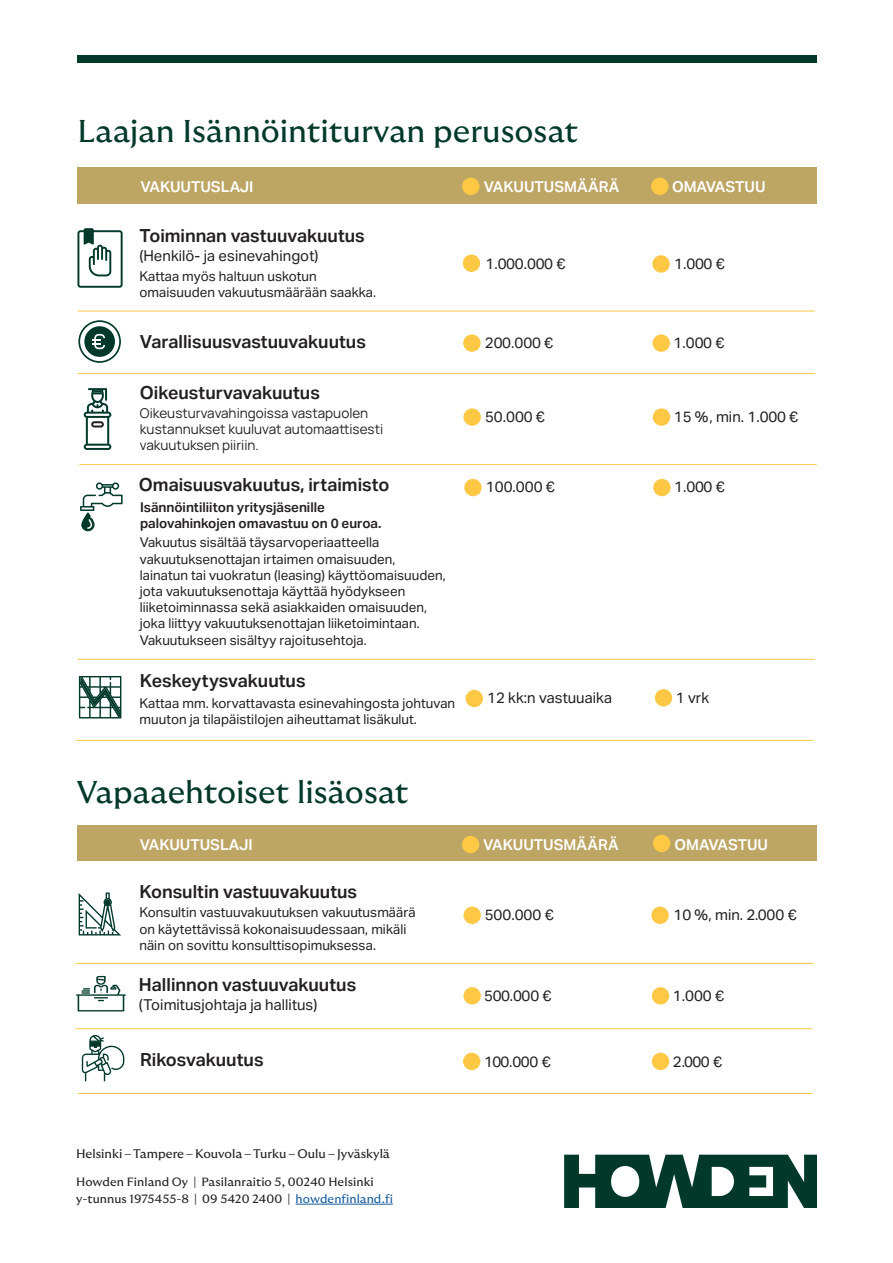
<style>
.page{position:relative;width:893px;height:1263px;background:#fff}
.page>*{position:absolute;margin:0;border:0;box-sizing:border-box;transform-origin:0 0}
.t1{font:31.5px "GT Ultra Median";color:#00392a}
.Sisällön_otsikot{font:600 18px "Aktiv Grotesk";color:#231f20}
.Sisällön_otsikot-2{font:15px "Aktiv Grotesk";color:#231f20}
.Taulukko-otsikot{font:600 15px "Aktiv Grotesk";color:#fff}
.Taulukko_huom{font:13.5px/16.2px "Aktiv Grotesk";color:#231f20}
.Taulukko_huom-2{font:13.5px/16.2px "Manrope";color:#231f20}
.Taulukko_huom-3{font:600 13.5px/16.2px "Aktiv Grotesk";color:#231f20}
.GT_Ultra_13_5pt{font:12.45px "GT Ultra Median";color:#231f20}
.GT_Ultra_13_5pt-2{font:12px/16.5px "GT Ultra Median";letter-spacing:.01em;color:#231f20}
.s1{color:#175d9e}
</style>
<div class="page">
<div style="left:77px;top:55px;width:739px;height:8px;background:#00392a"></div>
<div style="left:77px;top:167px;width:739px;height:37px;background:#bda564"></div>
<div style="left:77px;top:825px;width:739px;height:36px;background:#bda564"></div>
<svg style="left:79px;top:892px;width:42px;height:43px"></svg>
<svg style="left:76px;top:976px;width:50px;height:35px"></svg>
<svg style="left:82px;top:1035px;width:42px;height:46px"></svg>
<svg style="left:78px;top:320px;width:43px;height:43px"></svg>
<svg style="left:84px;top:388px;width:27px;height:62px"></svg>
<svg style="left:80px;top:482px;width:43px;height:49px"></svg>
<svg style="left:79px;top:676px;width:42px;height:42px"></svg>
<svg style="left:77px;top:228px;width:46px;height:59px"></svg>
<div style="left:462px;top:178px;width:17px;height:17px;background:#fec844;border-radius:50%"></div>
<div style="left:651px;top:178px;width:17px;height:17px;background:#fec844;border-radius:50%"></div>
<div style="left:652px;top:255px;width:18px;height:18px;background:#fec844;border-radius:50%"></div>
<div style="left:653px;top:334px;width:17px;height:18px;background:#fec844;border-radius:50%"></div>
<div style="left:653px;top:408px;width:17px;height:18px;background:#fec844;border-radius:50%"></div>
<div style="left:653px;top:479px;width:18px;height:17px;background:#fec844;border-radius:50%"></div>
<div style="left:655px;top:689px;width:17px;height:17px;background:#fec844;border-radius:50%"></div>
<div style="left:653px;top:835px;width:17px;height:17px;background:#fec844;border-radius:50%"></div>
<div style="left:651px;top:907px;width:18px;height:17px;background:#fec844;border-radius:50%"></div>
<div style="left:652px;top:987px;width:17px;height:17px;background:#fec844;border-radius:50%"></div>
<div style="left:652px;top:1053px;width:17px;height:17px;background:#fec844;border-radius:50%"></div>
<div style="left:463px;top:255px;width:17px;height:17px;background:#fec844;border-radius:50%"></div>
<div style="left:463px;top:334px;width:18px;height:18px;background:#fec844;border-radius:50%"></div>
<div style="left:466px;top:690px;width:17px;height:17px;background:#fec844;border-radius:50%"></div>
<div style="left:463px;top:408px;width:18px;height:18px;background:#fec844;border-radius:50%"></div>
<div style="left:464px;top:479px;width:18px;height:17px;background:#fec844;border-radius:50%"></div>
<div style="left:462px;top:836px;width:17px;height:17px;background:#fec844;border-radius:50%"></div>
<div style="left:463px;top:907px;width:18px;height:17px;background:#fec844;border-radius:50%"></div>
<div style="left:463px;top:987px;width:18px;height:17px;background:#fec844;border-radius:50%"></div>
<div style="left:463px;top:1053px;width:17px;height:17px;background:#fec844;border-radius:50%"></div>
<hr style="left:78px;top:311px;width:737px;height:1px;background:#fec844">
<hr style="left:78px;top:373px;width:737px;height:1px;background:#fec844">
<hr style="left:79px;top:464px;width:738px;height:1px;background:#fec844">
<hr style="left:78px;top:659px;width:737px;height:1px;background:#fec844">
<hr style="left:76px;top:740px;width:737px;height:1px;background:#fec844">
<hr style="left:76px;top:963px;width:737px;height:1px;background:#fec844">
<hr style="left:75px;top:1028px;width:737px;height:1px;background:#fec844">
<hr style="left:78px;top:1093px;width:734px;height:1px;background:#fec844">
<hr style="left:296px;top:1204px;width:97px;height:1px;background:#175d9e">
<svg style="left:564px;top:1155px;width:253px;height:53px"></svg>
<p class="t1" style="left:78px;top:113px;width:502px">Laajan Isännöintiturvan perusosat</p>
<p class="Taulukko-otsikot" style="left:140px;top:178px;width:114px">VAKUUTUSLAJI</p>
<p class="Taulukko-otsikot" style="left:484px;top:178px;width:137px">VAKUUTUSMÄÄRÄ</p>
<p class="Taulukko-otsikot" style="left:672px;top:178px;width:95px">OMAVASTUU</p>
<p class="Sisällön_otsikot" style="left:139px;top:225px;width:227px">Toiminnan vastuuvakuutus</p>
<p class="Sisällön_otsikot-2" style="left:139px;top:247px;width:181px">(Henkilö- ja esinevahingot)</p>
<p class="Sisällön_otsikot-2" style="left:485px;top:255px;width:81px">1.000.000 €</p>
<p class="Sisällön_otsikot-2" style="left:674px;top:255px;width:52px">1.000 €</p>
<p class="Taulukko_huom" style="left:139px;top:268px;width:238px">Kattaa myös haltuun uskotun omaisuuden vakuutusmäärään saakka.</p>
<p class="Sisällön_otsikot" style="left:140px;top:332px;width:227px">Varallisuusvastuuvakuutus</p>
<p class="Sisällön_otsikot" style="left:140px;top:382px;width:181px">Oikeusturvavakuutus</p>
<p class="Taulukko_huom-2" style="left:140px;top:405px;width:245px">Oikeusturvavahingoissa vastapuolen kustannukset kuuluvat automaattisesti vakuutuksen piiriin.</p>
<p class="Sisällön_otsikot" style="left:139px;top:474px;width:252px">Omaisuusvakuutus, irtaimisto</p>
<p class="Taulukko_huom-3" style="left:140px;top:499px;width:243px">Isännöintiliiton yritysjäsenille palovahinkojen omavastuu on 0 euroa.</p>
<p class="Taulukko_huom" style="left:140px;top:535px;width:307px">Vakuutus sisältää täysarvoperiaatteella vakuutuksenottajan irtaimen omaisuuden, lainatun tai vuokratun (leasing) käyttöomaisuuden, jota vakuutuksenottaja käyttää hyödykseen liiketoiminnassa sekä asiakkaiden omaisuuden, joka liittyy vakuutuksenottajan liiketoimintaan.<br>Vakuutukseen sisältyy rajoitusehtoja.</p>
<p class="Sisällön_otsikot" style="left:140px;top:670px;width:167px">Keskeytysvakuutus</p>
<p class="Taulukko_huom" style="left:140px;top:695px;width:317px">Kattaa mm. korvattavasta esinevahingosta johtuvan muuton ja tilapäistilojen aiheuttamat lisäkulut.</p>
<p class="t1" style="left:77px;top:775px;width:333px">Vapaaehtoiset lisäosat</p>
<p class="Sisällön_otsikot-2" style="left:485px;top:334px;width:70px">200.000 €</p>
<p class="Sisällön_otsikot-2" style="left:674px;top:334px;width:52px">1.000 €</p>
<p class="Sisällön_otsikot-2" style="left:485px;top:408px;width:61px">50.000 €</p>
<p class="Sisällön_otsikot-2" style="left:674px;top:408px;width:126px">15 %, min. 1.000 €</p>
<p class="Sisällön_otsikot-2" style="left:486px;top:478px;width:70px">100.000 €</p>
<p class="Sisällön_otsikot-2" style="left:674px;top:478px;width:52px">1.000 €</p>
<p class="Sisällön_otsikot-2" style="left:487px;top:689px;width:126px">12 kk:n vastuuaika</p>
<p class="Sisällön_otsikot-2" style="left:676px;top:689px;width:35px">1 vrk</p>
<p class="Taulukko-otsikot" style="left:140px;top:836px;width:114px">VAKUUTUSLAJI</p>
<p class="Taulukko-otsikot" style="left:483px;top:836px;width:137px">VAKUUTUSMÄÄRÄ</p>
<p class="Taulukko-otsikot" style="left:675px;top:836px;width:95px">OMAVASTUU</p>
<p class="Sisällön_otsikot" style="left:139px;top:881px;width:219px">Konsultin vastuuvakuutus</p>
<p class="Taulukko_huom" style="left:139px;top:905px;width:278px">Konsultin vastuuvakuutuksen vakuutusmäärä on käytettävissä kokonaisuudessaan, mikäli näin on sovittu konsulttisopimuksessa.</p>
<p class="Sisällön_otsikot" style="left:139px;top:974px;width:219px">Hallinnon vastuuvakuutus</p>
<p class="Sisällön_otsikot-2" style="left:139px;top:996px;width:180px">(Toimitusjohtaja ja hallitus)</p>
<p class="Sisällön_otsikot" style="left:140px;top:1049px;width:125px">Rikosvakuutus</p>
<p class="GT_Ultra_13_5pt" style="left:76px;top:1147px;width:315px">Helsinki – Tampere – Kouvola – Turku – Oulu – Jyväskylä</p>
<p class="GT_Ultra_13_5pt-2" style="left:76px;top:1174px;width:318px">Howden Finland Oy | Pasilanraitio 5, 00240 Helsinki y-tunnus 1975455-8 | 09 5420 2400 | <span class="s1">howdenfinland.fi</span></p>
<p class="Sisällön_otsikot-2" style="left:485px;top:906px;width:70px">500.000 €</p>
<p class="Sisällön_otsikot-2" style="left:673px;top:906px;width:125px">10 %, min. 2.000 €</p>
<p class="Sisällön_otsikot-2" style="left:484px;top:987px;width:69px">500.000 €</p>
<p class="Sisällön_otsikot-2" style="left:673px;top:987px;width:53px">1.000 €</p>
<p class="Sisällön_otsikot-2" style="left:484px;top:1053px;width:68px">100.000 €</p>
<p class="Sisällön_otsikot-2" style="left:673px;top:1053px;width:51px">2.000 €</p>
</div>
